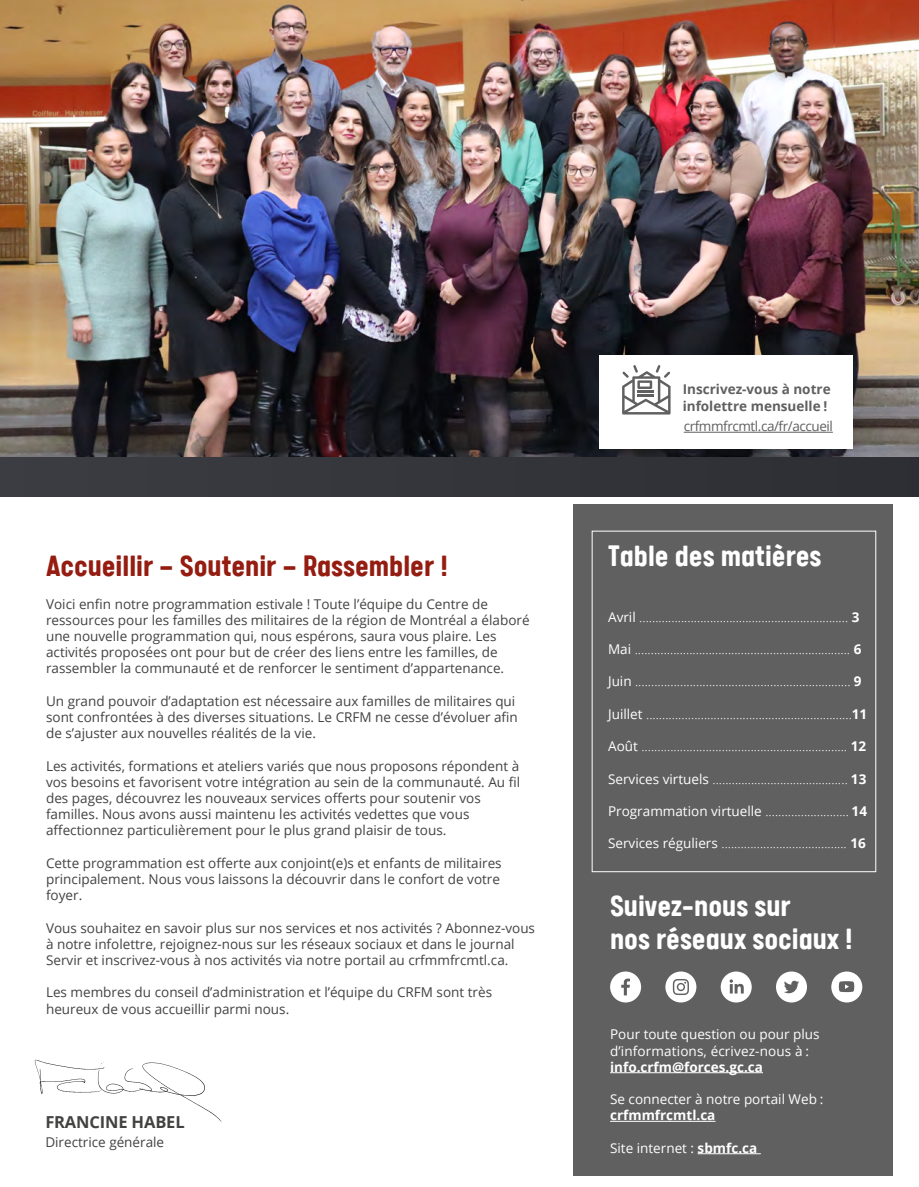
<style>
.page{position:relative;width:919px;height:1187px;background:#fff}
.page>*{position:absolute;margin:0;border:0;box-sizing:border-box;transform-origin:0 0}
.t1{font:700 33px/33px "Calps";color:#fff}
.t2{font:700 33px "Calps";color:#941c10}
.t3{font:700 16.5px "Open Sans";letter-spacing:-.01em;color:#424241}
.t4{font:13.5px/16.2px "Open Sans";color:#424241}
.t5{font:300 13.5px "Open Sans";color:#fff}
.t6{font:13.5px/16.2px "Open Sans";color:#fff}
.t7{font:700 13.5px/16.2px "Open Sans";color:#606060}
.t8{font:700 13.5px "Open Sans";color:#fff}
.t9{font:13.5px "Open Sans";letter-spacing:-.03em;color:#606060}
.s1{font-weight:400}
.s2{font-weight:700}
</style>
<div class="page">
<div style="left:573px;top:504px;width:319px;height:672px;background:#606060"></div>
<img style="left:0;top:0;width:918px;height:458px">
<div style="left:0;top:458px;width:918px;height:38px;background:#34353b"></div>
<div style="left:599px;top:356px;width:254px;height:93px;background:#fff"></div>
<svg style="left:622px;top:365px;width:48px;height:49px"></svg>
<hr style="left:683px;top:432px;width:149px;height:1px;background:#606060">
<hr style="left:610px;top:1072px;width:152px;height:1px;background:#fff">
<hr style="left:610px;top:1121px;width:105px;height:1px;background:#fff">
<hr style="left:697px;top:1153px;width:63px;height:1px;background:#fff">
<svg style="left:610px;top:971px;width:31px;height:31px"></svg>
<svg style="left:665px;top:971px;width:31px;height:31px"></svg>
<svg style="left:720px;top:971px;width:31px;height:31px"></svg>
<svg style="left:776px;top:971px;width:30px;height:31px"></svg>
<svg style="left:831px;top:971px;width:31px;height:31px"></svg>
<div style="left:591px;top:531px;width:284px;height:341px;border:1px solid #fff"></div>
<img style="left:35px;top:1059px;width:187px;height:63px">
<h1 class="t2" style="left:46px;top:546px;width:403px">Accueillir — Soutenir — Rassembler !</h1>
<p class="t4" style="left:46px;top:595px;width:485px">Voici enfin notre programmation estivale ! Toute l’équipe du Centre de ressources pour les familles des militaires de la région de Montréal a élaboré une nouvelle programmation qui, nous espérons, saura vous plaire. Les activités proposées ont pour but de créer des liens entre les familles, de rassembler la communauté et de renforcer le sentiment d’appartenance.</p>
<p class="t4" style="left:46px;top:692px;width:473px">Un grand pouvoir d’adaptation est nécessaire aux familles de militaires qui sont confrontées à des diverses situations. Le CRFM ne cesse d’évoluer afin de s’ajuster aux nouvelles réalités de la vie.</p>
<p class="t4" style="left:46px;top:757px;width:475px">Les activités, formations et ateliers variés que nous proposons répondent à vos besoins et favorisent votre intégration au sein de la communauté. Au fil des pages, découvrez les nouveaux services offerts pour soutenir vos familles. Nous avons aussi maintenu les activités vedettes que vous affectionnez particulièrement pour le plus grand plaisir de tous.</p>
<p class="t4" style="left:46px;top:854px;width:457px">Cette programmation est offerte aux conjoint(e)s et enfants de militaires principalement. Nous vous laissons la découvrir dans le confort de votre foyer.</p>
<p class="t4" style="left:46px;top:919px;width:490px">Vous souhaitez en savoir plus sur nos services et nos activités ? Abonnez-vous à notre infolettre, rejoignez-nous sur les réseaux sociaux et dans le journal<br>Servir et inscrivez-vous à nos activités via notre portail au crfmmfrcmtl.ca.</p>
<p class="t4" style="left:46px;top:984px;width:447px">Les membres du conseil d’administration et l’équipe du CRFM sont très heureux de vous accueillir parmi nous.</p>
<p class="t3" style="left:45px;top:1110px;width:141px">FRANCINE HABEL</p>
<p class="t4" style="left:45px;top:1133px;width:120px">Directrice générale</p>
<p class="t7" style="left:682px;top:381px;width:149px">Inscrivez-vous à notre infolettre mensuelle !</p>
<p class="t9" style="left:683px;top:417px;width:151px">crfmmfrcmtl.ca/fr/accueil</p>
<h1 class="t1" style="left:608px;top:538px;width:215px">Table des matières</h1>
<p class="t5" style="left:608px;top:607px;width:253px"><span class="s1">Avril</span> ................................................................. <span class="s2">3</span></p>
<p class="t5" style="left:608px;top:640px;width:255px"><span class="s1">Mai</span> ................................................................... <span class="s2">6</span></p>
<p class="t5" style="left:608px;top:672px;width:255px"><span class="s1">Juin</span> ................................................................... <span class="s2">9</span></p>
<p class="t5" style="left:608px;top:705px;width:261px"><span class="s1">Juillet</span> ................................................................<span class="s2">11</span></p>
<p class="t5" style="left:608px;top:737px;width:259px"><span class="s1">Août</span> ................................................................ <span class="s2">12</span></p>
<p class="t5" style="left:608px;top:769px;width:260px"><span class="s1">Services virtuels</span> .......................................... <span class="s2">13</span></p>
<p class="t5" style="left:608px;top:802px;width:260px"><span class="s1">Programmation virtuelle</span> .......................... <span class="s2">14</span></p>
<p class="t5" style="left:608px;top:834px;width:259px"><span class="s1">Services réguliers</span> ....................................... <span class="s2">16</span></p>
<h1 class="t1" style="left:610px;top:888px;width:244px">Suivez-nous sur<br>nos réseaux sociaux !</h1>
<p class="t6" style="left:610px;top:1026px;width:211px">Pour toute question ou pour plus d’informations, écrivez-nous à :</p>
<p class="t8" style="left:610px;top:1057px;width:154px">info.crfm@forces.gc.ca</p>
<p class="t6" style="left:610px;top:1091px;width:215px">Se connecter à notre portail Web :</p>
<p class="t8" style="left:610px;top:1106px;width:107px">crfmmfrcmtl.ca</p>
<p class="t6" style="left:610px;top:1139px;width:149px">Site internet : <span class="s2">sbmfc.ca</span></p>
</div>
